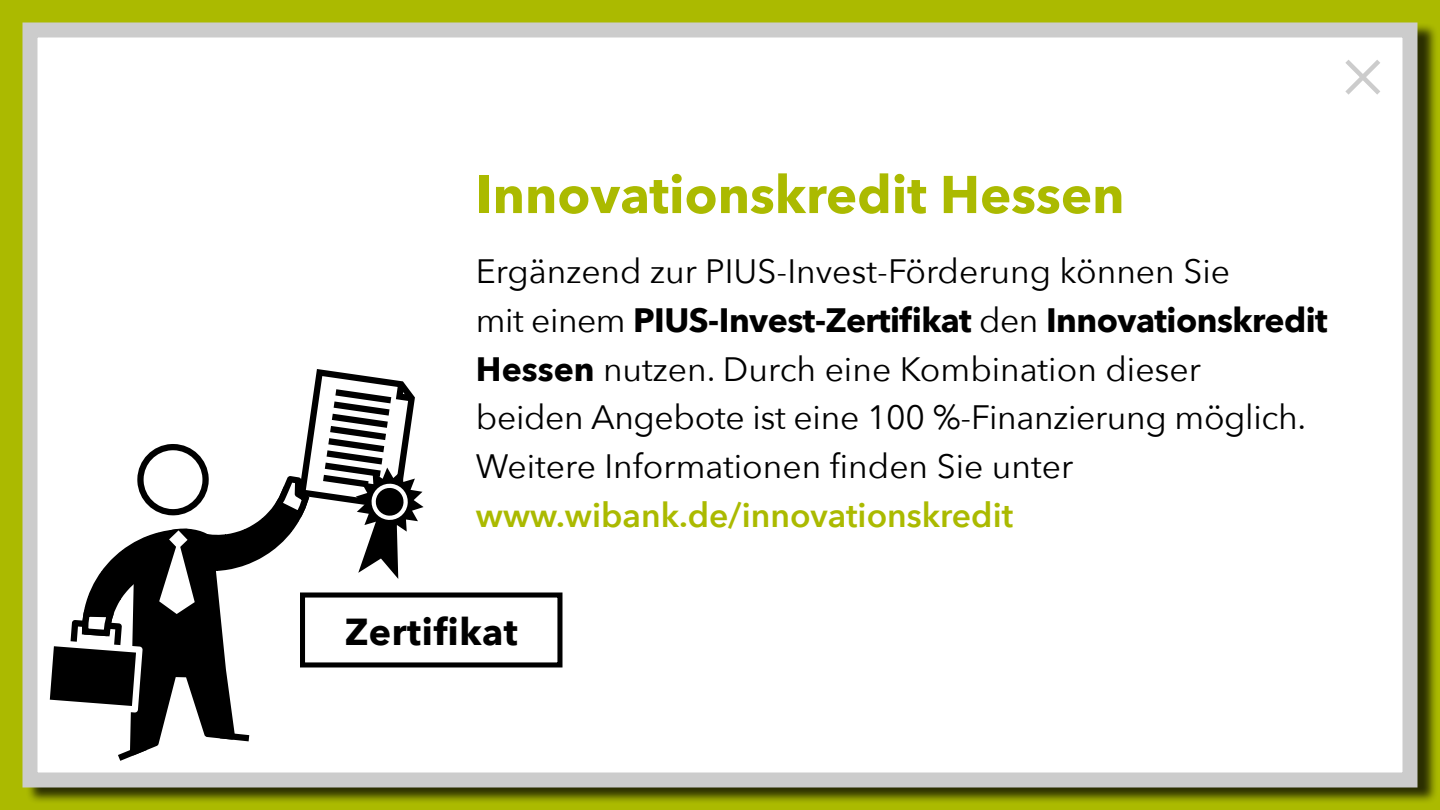
<style>
.page{position:relative;width:1440px;height:810px;background:#abba00}
.page>*{position:absolute;margin:0;border:0;box-sizing:border-box;transform-origin:0 0}
.t1{font:700 52.5px "Avenir Next";color:#abba00}
.t2{font:700 37.5px "Avenir Next";letter-spacing:.015em;color:#000}
.t3{font:33.75px/48.8px "Avenir Next";color:#000}
.t4{font:600 33.75px "Avenir Next";color:#abba00}
.s1{font-weight:700}
</style>
<div class="page">
<div style="left:26px;top:23px;width:1412px;height:782px;background:#000;opacity:.75"></div>
<div style="left:30px;top:30px;width:1380px;height:750px;background:#fff"></div>
<svg style="left:49px;top:369px;width:375px;height:392px"></svg>
<div style="left:303px;top:595px;width:257px;height:70px;background:#fff"></div>
<div style="left:300px;top:592px;width:263px;height:75px;border:5px solid #000"></div>
<div style="left:22px;top:22px;width:1396px;height:766px;border:15px solid #ccc"></div>
<svg style="left:1345px;top:60px;width:35px;height:35px"></svg>
<h1 class="t1" style="left:476px;top:149px;width:650px">Innovationskredit Hessen</h1>
<p class="t3" style="left:476px;top:246px;width:853px">Ergänzend zur PIUS-Invest-Förderung können Sie<br>mit einem <span class="s1">PIUS-Invest-Zertifikat</span> den <span class="s1">Innovationskredit Hessen</span> nutzen. Durch eine Kombination dieser<br>beiden Angebote ist eine 100 %-Finanzierung möglich.<br>Weitere Informationen finden Sie unter</p>
<p class="t4" style="left:476px;top:486px;width:539px">www.wibank.de/innovationskredit</p>
<p class="t2" style="left:345px;top:600px;width:174px">Zertifikat</p>
</div>
